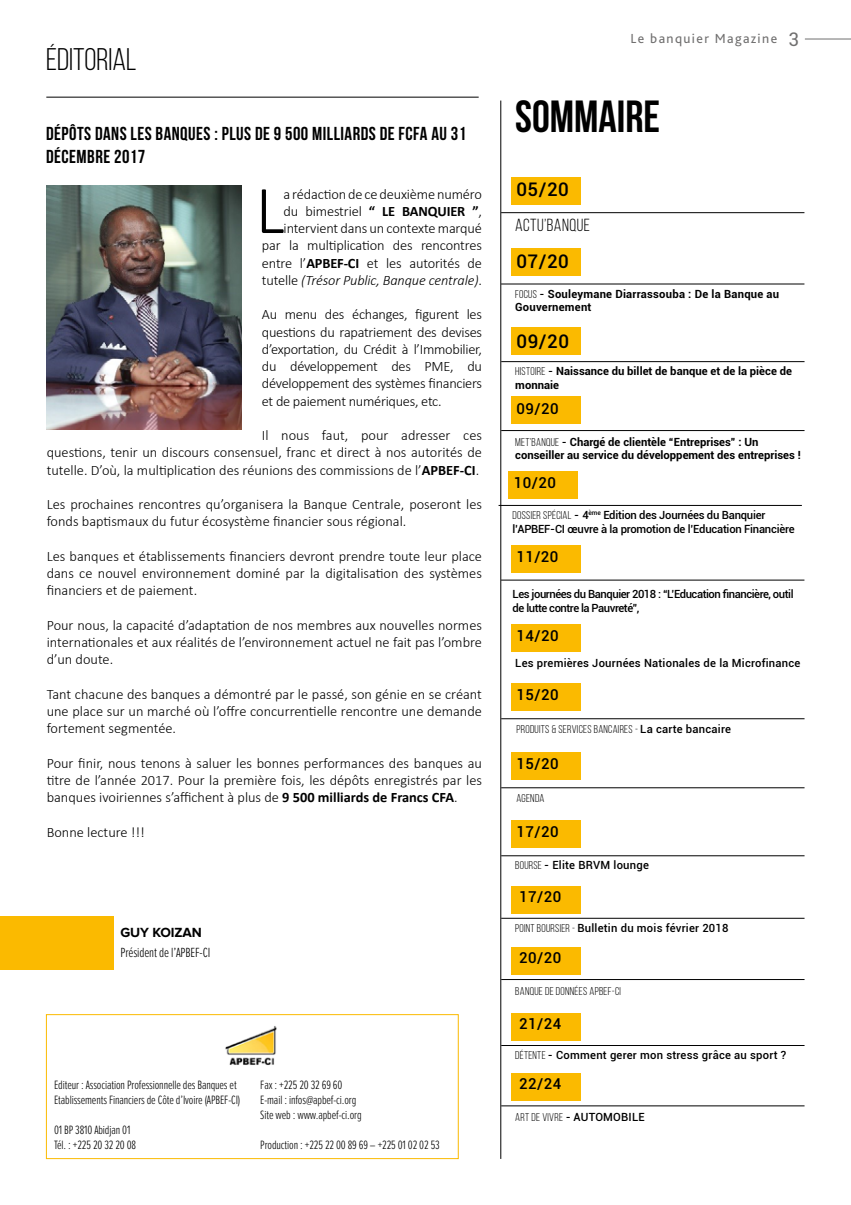
<style>
.page{position:relative;width:851px;height:1205px;background:#fff}
.page>*{position:absolute;margin:0;border:0;box-sizing:border-box;transform-origin:0 0}
.t1{font:300 68.75px "Calibri";color:#000}
.t2{font:700 45px "Bebas Neue";color:#000}
.t3{font:31.25px "Bebas Neue";color:#000}
.t4{font:700 18.75px/22.5px "Bebas Neue";letter-spacing:.025em;color:#000}
.t5{font:500 18.75px "Roboto";letter-spacing:.03em;color:#000}
.t6{font:17.5px "Bebas Neue";letter-spacing:.025em;color:#000}
.t7{font:500 15px "Roboto";letter-spacing:.03em;color:#000}
.t8{font:300 14.38px/17.2px "Calibri";color:#000;text-align:justify}
.t9{font:300 13.75px "Proxima Nova Ex Cn";letter-spacing:-.01em;color:#000}
.t10{font:13.75px "Bliss Pro";letter-spacing:.1em;color:#706f6f}
.t11{font:700 13.75px "Proxima Nova";letter-spacing:-.01em;color:#000}
.t12{font:300 12.5px/15px "Proxima Nova Ex Cn";letter-spacing:-.01em;color:#000}
.t13{font:500 11.25px "Roboto";letter-spacing:.02em;color:#000}
.t14{font:700 11.25px/13.5px "Roboto";color:#000}
.t15{font:500 11.25px/13.5px "Roboto";letter-spacing:-.02em;color:#000}
.t16{font:500 11.25px/13.5px "Roboto";letter-spacing:-.04em;color:#000}
.t17{font:11.25px "Bebas Neue";letter-spacing:.025em;color:#000}
.t18{font:700 11.25px/13.5px "Roboto";letter-spacing:.02em;color:#000}
.s1{font-weight:700}
.s2{font-style:italic}
.s3{font-family:"Roboto";font-size:18.75px}
.s4{font-family:"Bebas Neue";font-weight:400}
.s5{font-weight:500}
.s6{font-family:"Roboto";font-weight:500}
</style>
<div class="page">
<hr style="left:804px;top:39px;width:46px;height:1px;background:#706f6f">
<hr style="left:501px;top:580px;width:303px;height:1px;background:#000">
<hr style="left:498px;top:505px;width:303px;height:1px;background:#000">
<hr style="left:501px;top:787px;width:303px;height:1px;background:#000">
<hr style="left:501px;top:718px;width:303px;height:1px;background:#000">
<hr style="left:501px;top:855px;width:303px;height:1px;background:#000">
<hr style="left:501px;top:918px;width:303px;height:1px;background:#000">
<hr style="left:501px;top:1045px;width:303px;height:1px;background:#000">
<hr style="left:501px;top:979px;width:303px;height:1px;background:#000">
<hr style="left:501px;top:1105px;width:303px;height:1px;background:#000">
<hr style="left:501px;top:430px;width:303px;height:1px;background:#000">
<hr style="left:501px;top:361px;width:303px;height:1px;background:#000">
<hr style="left:501px;top:284px;width:303px;height:1px;background:#000">
<hr style="left:501px;top:212px;width:303px;height:1px;background:#000">
<hr style="left:500px;top:101px;width:1px;height:1058px;background:#000">
<div style="left:0;top:916px;width:114px;height:53px;background:#fbba00"></div>
<img style="left:46px;top:186px;width:195px;height:243px">
<div style="left:511px;top:177px;width:69px;height:28px;background:#fbba00"></div>
<div style="left:511px;top:248px;width:69px;height:27px;background:#fbba00"></div>
<div style="left:511px;top:327px;width:69px;height:28px;background:#fbba00"></div>
<div style="left:511px;top:396px;width:69px;height:28px;background:#fbba00"></div>
<div style="left:508px;top:471px;width:69px;height:27px;background:#fbba00"></div>
<div style="left:511px;top:545px;width:69px;height:28px;background:#fbba00"></div>
<div style="left:511px;top:624px;width:69px;height:28px;background:#fbba00"></div>
<div style="left:511px;top:752px;width:69px;height:28px;background:#fbba00"></div>
<div style="left:511px;top:683px;width:69px;height:28px;background:#fbba00"></div>
<div style="left:511px;top:820px;width:69px;height:28px;background:#fbba00"></div>
<div style="left:511px;top:886px;width:69px;height:27px;background:#fbba00"></div>
<div style="left:511px;top:1013px;width:69px;height:28px;background:#fbba00"></div>
<div style="left:511px;top:947px;width:69px;height:28px;background:#fbba00"></div>
<div style="left:511px;top:1073px;width:69px;height:28px;background:#fbba00"></div>
<div style="left:46px;top:1014px;width:412px;height:145px;border:1px solid #fbba00"></div>
<img style="left:225px;top:1026px;width:52px;height:39px">
<hr style="left:46px;top:97px;width:432px;height:1px;background:#000">
<h3 class="t3" style="left:46px;top:42px;width:92px">ÉDITORIAL</h3>
<h3 class="t4" style="left:46px;top:122px;width:421px">DÉPÔTS DANS LES BANQUES : PLUS DE 9 500 MILLIARDS DE FCFA AU 31<br>DÉCEMBRE 2017</h3>
<p class="t8" style="left:262px;top:185px;width:222px;text-align:right">a rédaction de ce deuxième numéro<br>du bimestriel <span class="s1">“ LE BANQUIER ”</span>, intervient dans un contexte marqué par la multiplication des rencontres entre l’<span class="s1">APBEF-CI</span> et les autorités de tutelle <span class="s2">(Trésor Public, Banque centrale)</span>.</p>
<p class="t8" style="left:262px;top:306px;width:222px">Au menu des échanges, figurent les questions du rapatriement des devises d’exportation, du Crédit à l’Immobilier, du développement des PME, du développement des systèmes financiers et de paiement numériques, etc.</p>
<p class="t8" style="left:47px;top:426px;width:437px;text-indent:215px">Il nous faut, pour adresser ces questions, tenir un discours consensuel, franc et direct à nos autorités de tutelle. D’où, la multiplication des réunions des commissions de l’<span class="s1">APBEF-CI</span>.</p>
<p class="t8" style="left:47px;top:495px;width:437px">Les prochaines rencontres qu’organisera la Banque Centrale, poseront les fonds baptismaux du futur écosystème financier sous régional.</p>
<p class="t8" style="left:47px;top:547px;width:437px">Les banques et établissements financiers devront prendre toute leur place dans ce nouvel environnement dominé par la digitalisation des systèmes financiers et de paiement.</p>
<p class="t8" style="left:47px;top:616px;width:437px">Pour nous, la capacité d’adaptation de nos membres aux nouvelles normes internationales et aux réalités de l’environnement actuel ne fait pas l’ombre d’un doute.</p>
<p class="t8" style="left:47px;top:685px;width:437px">Tant chacune des banques a démontré par le passé, son génie en se créant une place sur un marché où l’offre concurrentielle rencontre une demande fortement segmentée.</p>
<p class="t8" style="left:47px;top:754px;width:437px">Pour finir, nous tenons à saluer les bonnes performances des banques au titre de l’année 2017. Pour la première fois, les dépôts enregistrés par les banques ivoiriennes s’affichent à plus de <span class="s1">9 500 milliards de Francs CFA</span>.</p>
<p class="t8" style="left:47px;top:823px;width:100px">Bonne lecture !!!</p>
<h1 class="t1" style="left:255px;top:168px;width:30px">L</h1>
<p class="t11" style="left:120px;top:924px;width:83px">GUY KOIZAN</p>
<p class="t9" style="left:120px;top:944px;width:91px">Président de l’APBEF-CI</p>
<p class="t12" style="left:54px;top:1077px;width:188px">Editeur : Association Professionnelle des Banques et<br>Etablissements Financiers de Côte d’Ivoire (APBEF-CI)</p>
<p class="t12" style="left:54px;top:1122px;width:84px">01 BP 3810 Abidjan 01<br>Tél. : +225 20 32 20 08</p>
<p class="t12" style="left:260px;top:1077px;width:103px">Fax : +225 20 32 69 60<br>E-mail : infos@apbef-ci.org<br>Site web : www.apbef-ci.org</p>
<p class="t12" style="left:260px;top:1137px;width:181px">Production : +225 22 00 89 69 – +225 01 02 02 53</p>
<p class="t10" style="left:630px;top:30px;width:170px">Le banquier Magazine <span class="s3">3</span></p>
<h2 class="t2" style="left:515px;top:92px;width:146px">SOMMAIRE</h2>
<h3 class="t5" style="left:516px;top:176px;width:54px">05/20</h3>
<p class="t6" style="left:515px;top:216px;width:76px">ACTU’BANQUE</p>
<h3 class="t5" style="left:516px;top:248px;width:54px">07/20</h3>
<p class="t18" style="left:515px;top:286px;width:265px"><span class="s4">FOCUS</span> <span class="s5">-</span> Souleymane Diarrassouba : De la Banque au<br>Gouvernement</p>
<h3 class="t5" style="left:516px;top:328px;width:54px">09/20</h3>
<p class="t14" style="left:515px;top:364px;width:278px"><span class="s4">HISTOIRE</span> <span class="s5">-</span> Naissance du billet de banque et de la pièce de monnaie</p>
<p class="t7" style="left:516px;top:398px;width:44px">09/20</p>
<p class="t14" style="left:515px;top:435px;width:287px"><span class="s4">MET’BANQUE</span> <span class="s5">-</span> Chargé de clientèle “Entreprises” : Un conseiller au service du développement des entreprises !</p>
<p class="t7" style="left:513px;top:472px;width:44px">10/20</p>
<p class="t15" style="left:512px;top:508px;width:283px"><span class="s4">DOSSIER SPÉCIAL</span> - 4<sup>ème</sup> Edition des Journées du Banquier l’APBEF-CI œuvre à la promotion de l’Education Financière</p>
<p class="t7" style="left:516px;top:546px;width:44px">11/20</p>
<p class="t16" style="left:512px;top:587px;width:282px">Les journées du Banquier 2018 : “L’Education financière, outil de lutte contre la Pauvreté”,</p>
<p class="t7" style="left:516px;top:625px;width:44px">14/20</p>
<p class="t13" style="left:515px;top:655px;width:287px">Les premières Journées Nationales de la Microfinance</p>
<p class="t7" style="left:516px;top:684px;width:44px">15/20</p>
<p class="t17" style="left:516px;top:723px;width:216px">PRODUITS &amp; SERVICES BANCAIRES - <span class="s6">La carte bancaire</span></p>
<p class="t7" style="left:516px;top:753px;width:44px">15/20</p>
<p class="t17" style="left:516px;top:792px;width:30px">AGENDA</p>
<p class="t7" style="left:516px;top:821px;width:44px">17/20</p>
<p class="t13" style="left:515px;top:857px;width:135px"><span class="s4">BOURSE</span> - Elite BRVM lounge</p>
<p class="t7" style="left:519px;top:886px;width:44px">17/20</p>
<p class="t13" style="left:515px;top:920px;width:215px"><span class="s4">POINT BOURSIER -</span> Bulletin du mois février 2018</p>
<p class="t7" style="left:519px;top:947px;width:44px">20/20</p>
<p class="t17" style="left:515px;top:985px;width:107px">BANQUE DE DONNÉES APBEF-CI</p>
<p class="t7" style="left:519px;top:1013px;width:44px">21/24</p>
<p class="t13" style="left:515px;top:1047px;width:272px"><span class="s4">DÉTENTE</span> - Comment gerer mon stress grâce au sport ?</p>
<p class="t7" style="left:519px;top:1073px;width:44px">22/24</p>
<p class="t13" style="left:515px;top:1109px;width:131px"><span class="s4">ART DE VIVRE</span> - AUTOMOBILE</p>
</div>
